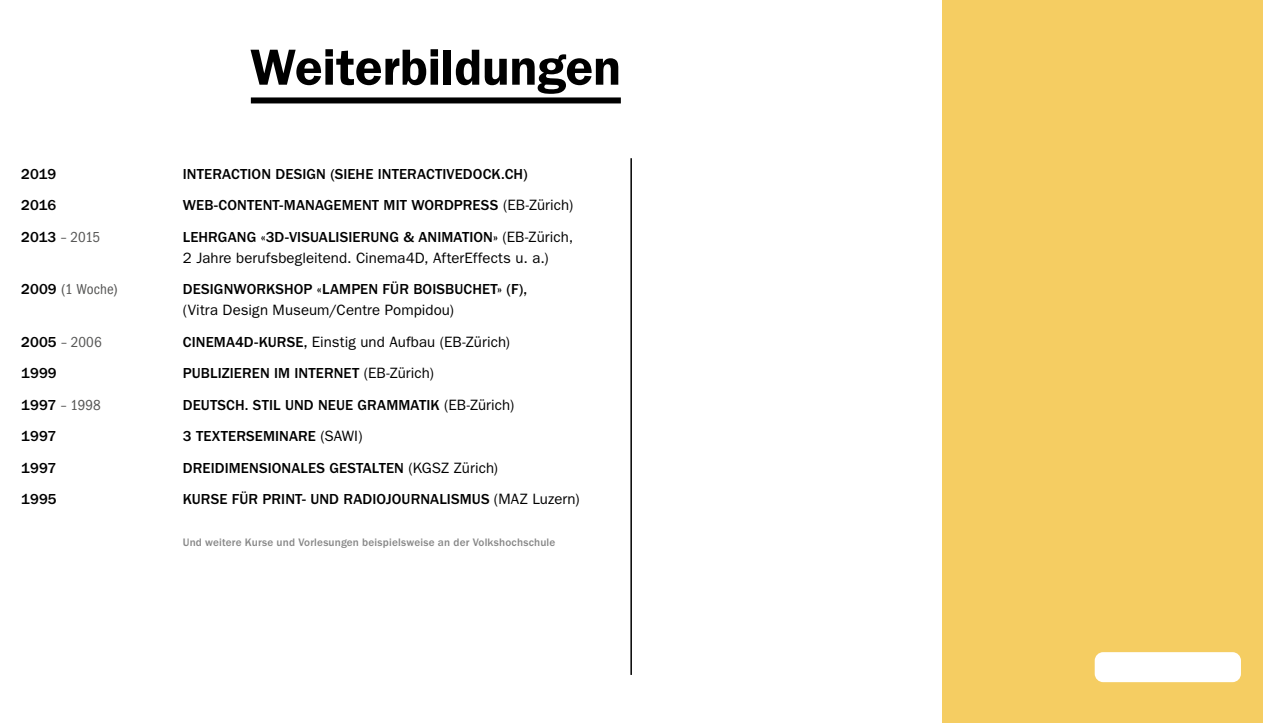
<style>
.page{position:relative;width:1263px;height:723px;background:#fff}
.page>*{position:absolute;margin:0;border:0;box-sizing:border-box;transform-origin:0 0}
.t1{font:600 51px "ITC Franklin Gothic Std";color:#000}
.t2{font:500 15px/31.5px "ITC Franklin Gothic Std";letter-spacing:.01em;color:#000}
.t3{font:15px "ITC Franklin Gothic Std";letter-spacing:.005em;color:#000}
.t4{font:condensed 15px "ITC Franklin Gothic Std";letter-spacing:.005em;color:#575756}
.t5{font:500 11.25px "ITC Franklin Gothic Std";letter-spacing:.015em;color:#878787}
.s1{font-weight:400;font-stretch:condensed;color:#575756}
.s2{font-weight:500;font-stretch:normal;color:#000}
.s3{font-weight:400}
</style>
<div class="page">
<div style="left:943px;top:0;width:320px;height:723px;background:#f5cd62"></div>
<div style="left:1095px;top:652px;width:146px;height:30px;background:#fff;border-radius:9px"></div>
<hr style="left:630px;top:158px;width:2px;height:517px;background:#000">
<div style="left:251px;top:97px;width:370px;height:6px;background:#000"></div>
<p class="t2" style="left:21px;top:158px;width:81px">2019<br>2016<br>2013 <span class="s1">– 2015</span></p>
<p class="t4" style="left:21px;top:281px;width:98px"><span class="s2">2009</span> (1 Woche)</p>
<p class="t2" style="left:21px;top:326px;width:82px">2005 <span class="s1">– 2006<br></span>1999<br>1997 <span class="s1">– 1998<br></span>1997<br>1997<br>1995</p>
<h1 class="t1" style="left:250px;top:37px;width:372px">Weiterbildungen</h1>
<p class="t2" style="left:183px;top:158px;width:392px">INTERACTION DESIGN (SIEHE INTERACTIVEDOCK.CH)<br>WEB-CONTENT-MANAGEMENT MIT WORDPRESS <span class="s3">(EB-Zürich)<br></span>LEHRGANG «3D-VISUALISIERUNG &amp; ANIMATION» <span class="s3">(EB-Zürich,</span></p>
<p class="t3" style="left:183px;top:249px;width:367px">2 Jahre berufsbegleitend. Cinema4D, AfterEffects u. a.)</p>
<p class="t2" style="left:183px;top:274px;width:346px">DESIGNWORKSHOP «LAMPEN FÜR BOISBUCHET» (F),</p>
<p class="t2" style="left:183px;top:295px;width:398px"><span class="s3">(Vitra Design Museum/Centre Pompidou)<br></span>CINEMA4D-KURSE, <span class="s3">Einstig und Aufbau (EB-Zürich)<br></span>PUBLIZIEREN IM INTERNET <span class="s3">(EB-Zürich)<br></span>DEUTSCH. STIL UND NEUE GRAMMATIK <span class="s3">(EB-Zürich)<br></span>3 TEXTERSEMINARE <span class="s3">(SAWI)<br></span>DREIDIMENSIONALES GESTALTEN <span class="s3">(KGSZ Zürich)<br></span>KURSE FÜR PRINT- UND RADIOJOURNALISMUS <span class="s3">(MAZ Luzern)</span></p>
<p class="t5" style="left:183px;top:536px;width:374px">Und weitere Kurse und Vorlesungen beispielsweise an der Volkshochschule</p>
</div>
